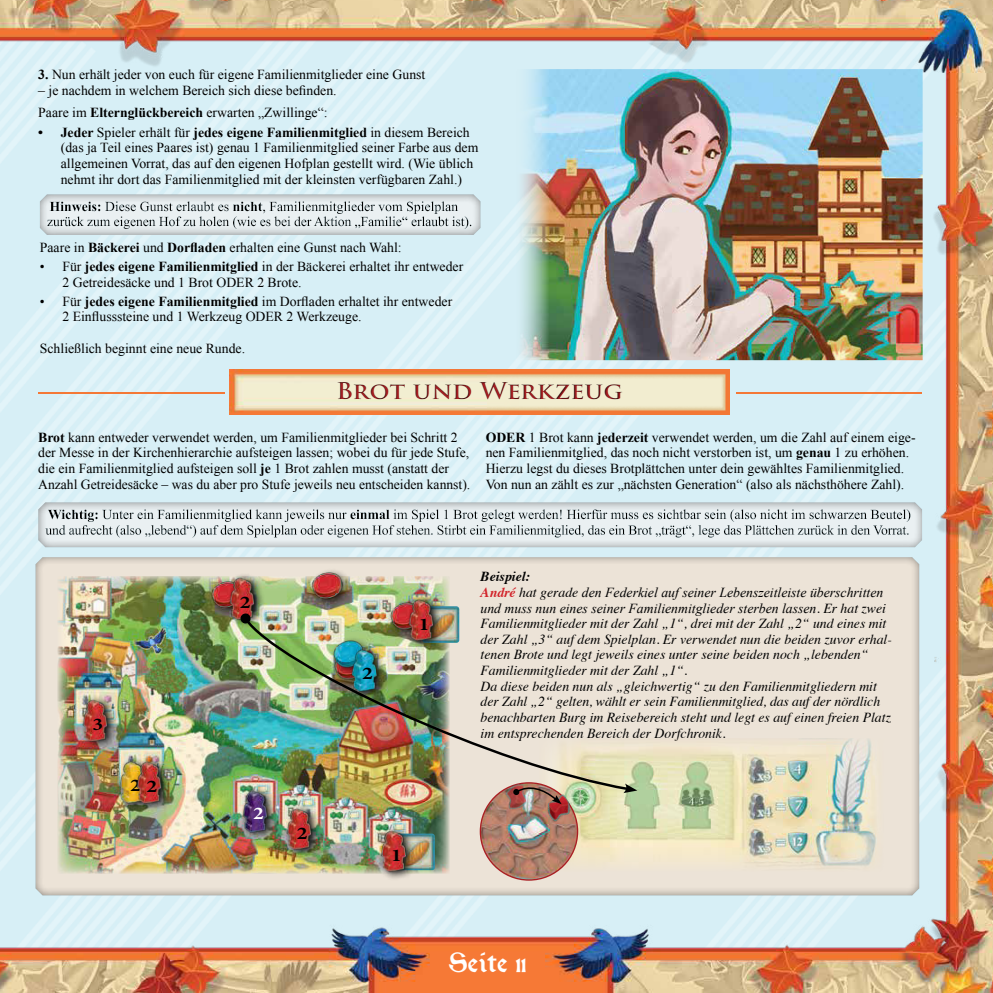
<style>
.page{position:relative;width:993px;height:993px;background:#fff}
.page>*{position:absolute;margin:0;border:0;box-sizing:border-box;transform-origin:0 0}
.t1{font:900 30px "Morris Roman";color:#fff;scale:1.1 1}
.t2{font:600 22.5px "Trajan Pro 3";letter-spacing:-.005em;color:#a91f23;scale:1.1 1}
.t3{font:700 17.88px "Minion Pro";color:#000;scale:1.2 1}
.t4{font:700 17.88px "Minion Pro";color:#fff;scale:1.2 1}
.t5{font:13.75px/15.6px "Times New Roman";color:#000}
.t6{font:italic 13.75px/15.6px "Times";color:#000}
.t7{font:italic 13.75px/15.6px "Times New Roman";color:#000}
.t8{font:italic 700 13.75px "Times";color:#000}
.s1{font-weight:700}
.s2{font-family:"Times";font-weight:700;color:#d2232a}
.s3{font-family:"Times"}
.s4{font-size:22.5px}
</style>
<div class="page">
<img style="left:0;top:0;width:992px;height:992px">
<p class="t5" style="left:38px;top:68px;width:388px"><span class="s1">3.</span> Nun erhält jeder von euch für eigene Familienmitglieder eine Gunst</p>
<p class="t5" style="left:38px;top:78px;width:300px;line-height:22.8px">– je nachdem in welchem Bereich sich diese befinden.<br>Paare im <span class="s1">Elternglückbereich</span> erwarten „Zwillinge“:</p>
<p class="t5" style="left:61px;top:125px;width:419px;text-indent:-22px"><span class="s1">• Jeder</span> Spieler erhält für <span class="s1">jedes eigene Familienmitglied</span> in diesem Bereich (das ja Teil eines Paares ist) genau 1 Familienmitglied seiner Farbe aus dem allgemeinen Vorrat, das auf den eigenen Hofplan gestellt wird. (Wie üblich nehmt ihr dort das Familienmitglied mit der kleinsten verfügbaren Zahl.)</p>
<p class="t5" style="left:40px;top:240px;width:363px">Paare in <span class="s1">Bäckerei</span> und <span class="s1">Dorfladen</span> erhalten eine Gunst nach Wahl:</p>
<p class="t5" style="left:62px;top:260px;width:402px;text-indent:-22px">• Für <span class="s1">jedes eigene Familienmitglied</span> in der Bäckerei erhaltet ihr entweder<br>2 Getreidesäcke und 1 Brot ODER 2 Brote.</p>
<p class="t5" style="left:62px;top:294px;width:391px;text-indent:-22px">• Für <span class="s1">jedes eigene Familienmitglied</span> im Dorfladen erhaltet ihr entweder<br>2 Einflusssteine und 1 Werkzeug ODER 2 Werkzeuge.</p>
<p class="t5" style="left:40px;top:340px;width:207px">Schließlich beginnt eine neue Runde.</p>
<h2 class="t2" style="left:336px;top:378px;width:262px">Brot und Werkzeug</h2>
<p class="t5" style="left:38px;top:430px;width:433px"><span class="s1">Brot</span> kann entweder verwendet werden, um Familienmitglieder bei Schritt 2 der Messe in der Kirchenhierarchie aufsteigen lassen; wobei du für jede Stufe, die ein Familienmitglied aufsteigen soll <span class="s1">je</span> 1 Brot zahlen musst (anstatt der Anzahl Getreidesäcke – was du aber pro Stufe jeweils neu entscheiden kannst).</p>
<p class="t5" style="left:485px;top:430px;width:431px"><span class="s1">ODER</span> 1 Brot kann <span class="s1">jederzeit</span> verwendet werden, um die Zahl auf einem eige&shy;nen Familienmitglied, das noch nicht verstorben ist, um <span class="s1">genau</span> 1 zu erhöhen.<br>Hierzu legst du dieses Brotplättchen unter dein gewähltes Familienmitglied.<br>Von nun an zählt es zur „nächsten Generation“ (also als nächsthöhere Zahl).</p>
<h3 class="t3" style="left:92px;top:713px;width:10px">3</h3>
<h3 class="t3" style="left:130px;top:774px;width:24px">2 2</h3>
<h3 class="t3" style="left:240px;top:591px;width:10px">2</h3>
<h3 class="t4" style="left:253px;top:802px;width:10px">2</h3>
<h3 class="t3" style="left:297px;top:822px;width:10px">2</h3>
<h3 class="t3" style="left:362px;top:662px;width:10px">2</h3>
<h3 class="t3" style="left:418px;top:613px;width:10px">1</h3>
<p class="t8" style="left:480px;top:571px;width:51px">Beispiel:</p>
<p class="t7" style="left:480px;top:585px;width:407px"><span class="s2">André</span> <span class="s3">hat gerade</span> den Federkiel auf seiner Lebenszeitleiste überschritten und muss nun eines seiner Familienmitglieder sterben lassen<span class="s3">. Er hat zwei</span></p>
<p class="t6" style="left:480px;top:614px;width:413px">Familienmitglieder mit der Zahl „1“, drei mit der Zahl „2“ und eines mit der Zahl „3“ auf dem Spielplan. Er verwendet nun die beiden zuvor erhal&shy;tenen Brote und legt jeweils eines unter seine beiden noch „lebenden“ Familienmitglieder mit der Zahl „1“.<br>Da diese beiden nun als „gleichwertig“ zu den Familienmitgliedern mit der Zahl „2“ gelten, wählt er sein Familienmitglied, das auf der nördlich benachbarten Burg im Reisebereich steht und legt es auf einen freien Platz im entsprechenden Bereich der Dorfchronik.</p>
<h3 class="t3" style="left:391px;top:843px;width:10px">1</h3>
<h1 class="t1" style="left:448px;top:948px;width:72px">Seite <span class="s4">11</span></h1>
</div>
